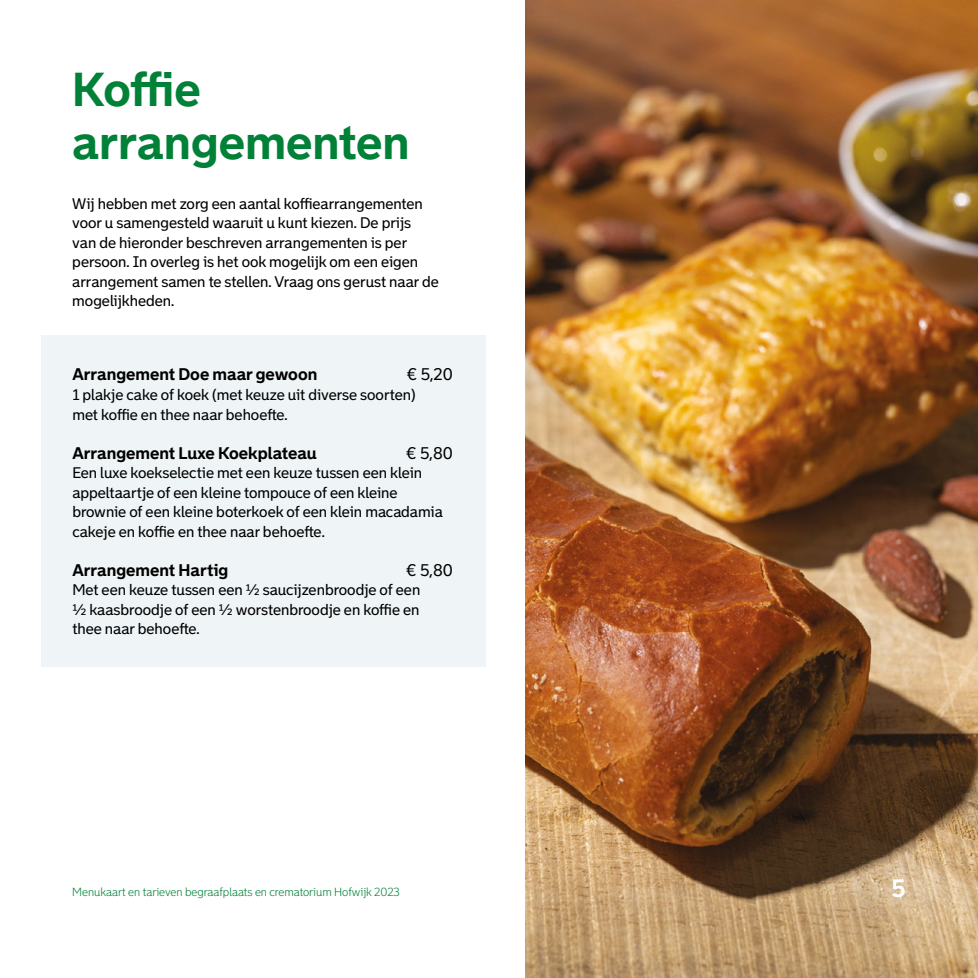
<style>
.page{position:relative;width:978px;height:978px;background:#fff}
.page>*{position:absolute;margin:0;border:0;box-sizing:border-box;transform-origin:0 0}
.H2_Rotterdam_Kop{font:700 46.5px/52.5px "Bolder";color:#008137}
.t1{font:700 24.6px "Bolder";color:#fff}
.H3_Rotterdam_Kader_k{font:700 16.5px "Bolder";color:#000}
.H3_Rotterdam_Kader_k-2{font:16.5px "Bolder";color:#000}
.P_Rotterdam_Kader_pl{font:15px/19.5px "Bolder";color:#000}
.P_Rotterdam_Platte_t{font:15px/19.5px "Bolder";color:#000}
.t2{font:300 11.55px "Bolder";color:#008137}
</style>
<div class="page">
<div style="left:42px;top:336px;width:444px;height:331px;background:#eff5f6"></div>
<img style="left:525px;top:0;width:453px;height:978px">
<h2 class="H2_Rotterdam_Kop" style="left:72px;top:63px;width:339px">Koffie arrangementen</h2>
<p class="P_Rotterdam_Platte_t" style="left:72px;top:194px;width:368px">Wij hebben met zorg een aantal koffiearrangementen voor u samengesteld waaruit u kunt kiezen. De prijs van de hieronder beschreven arrangementen is per persoon. In overleg is het ook mogelijk om een eigen arrangement samen te stellen. Vraag ons gerust naar de mogelijkheden.</p>
<h3 class="H3_Rotterdam_Kader_k" style="left:72px;top:364px;width:247px">Arrangement Doe maar gewoon</h3>
<h3 class="H3_Rotterdam_Kader_k-2" style="left:407px;top:365px;width:48px">€ 5,20</h3>
<p class="P_Rotterdam_Kader_pl" style="left:72px;top:385px;width:345px">1 plakje cake of koek (met keuze uit diverse soorten) met koffie en thee naar behoefte.</p>
<h3 class="H3_Rotterdam_Kader_k" style="left:72px;top:442px;width:246px">Arrangement Luxe Koekplateau</h3>
<h3 class="H3_Rotterdam_Kader_k-2" style="left:406px;top:443px;width:48px">€ 5,80</h3>
<p class="P_Rotterdam_Kader_pl" style="left:72px;top:463px;width:372px">Een luxe koekselectie met een keuze tussen een klein appeltaartje of een kleine tompouce of een kleine brownie of een kleine boterkoek of een klein macadamia cakeje en koffie en thee naar behoefte.</p>
<h3 class="H3_Rotterdam_Kader_k" style="left:72px;top:559px;width:158px">Arrangement Hartig</h3>
<h3 class="H3_Rotterdam_Kader_k-2" style="left:406px;top:560px;width:48px">€ 5,80</h3>
<p class="P_Rotterdam_Kader_pl" style="left:72px;top:580px;width:349px;text-align:justify">Met een keuze tussen een ½ saucijzenbroodje of een ½ kaasbroodje of een ½ worstenbroodje en koffie en thee naar behoefte.</p>
<p class="t2" style="left:72px;top:885px;width:329px">Menukaart en tarieven begraafplaats en crematorium Hofwijk 2023</p>
<h2 class="t1" style="left:891px;top:873px;width:16px">5</h2>
</div>
